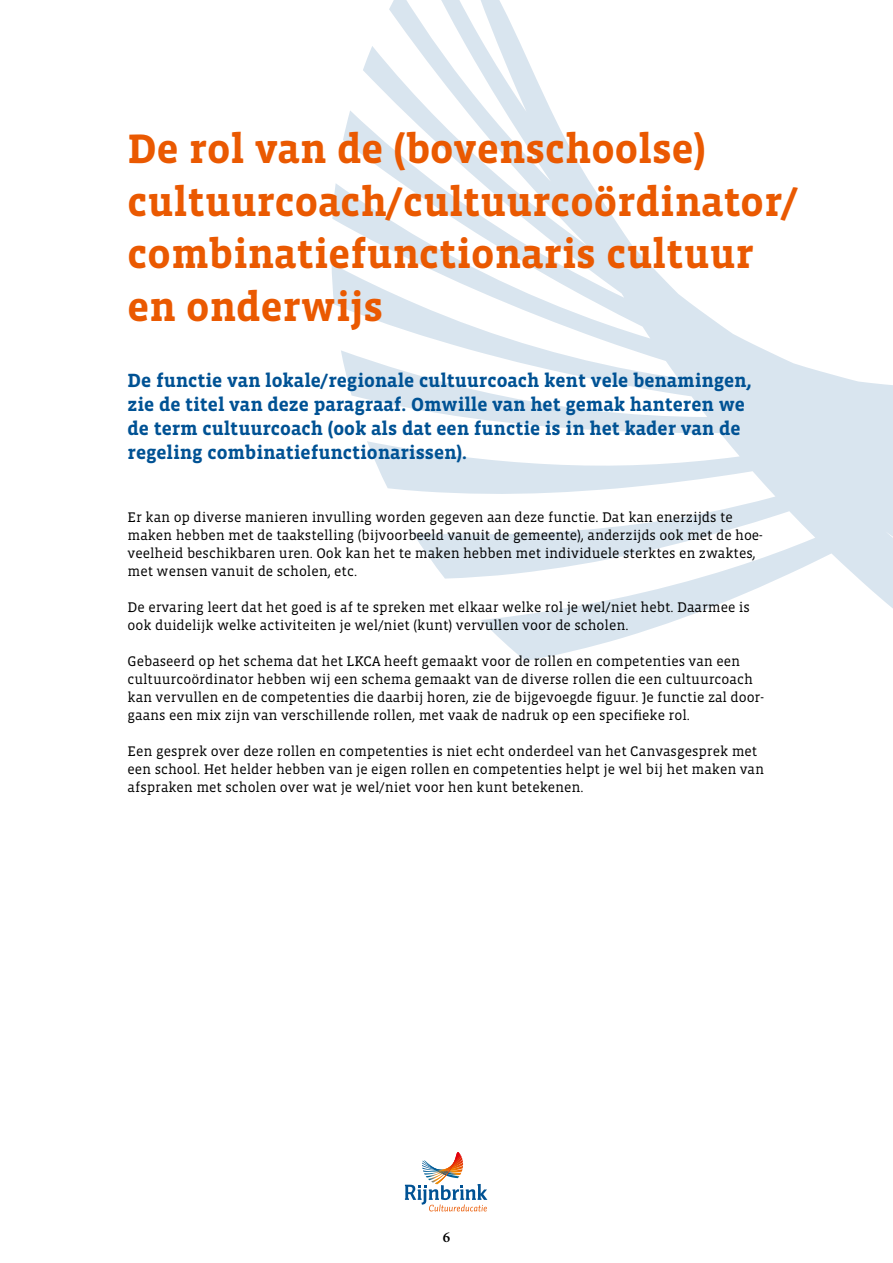
<style>
.page{position:relative;width:893px;height:1263px;background:#fff}
.page>*{position:absolute;margin:0;border:0;box-sizing:border-box;transform-origin:0 0}
.t1{font:700 42px/52.5px "Vista Slab OTCE";color:#ea5901}
.t2{font:700 19.5px/24px "Vista Slab OTCE";color:#005294}
.t3{font:600 15px "Minion Pro";color:#000}
.t4{font:14.25px/18px "Vista Slab OTCE";color:#000}
</style>
<div class="page">
<svg style="left:331px;top:0;width:562px;height:661px"></svg>
<svg style="left:405px;top:1152px;width:82px;height:59px"></svg>
<h1 class="t1" style="left:128px;top:123px;width:672px">De rol van de (bovenschoolse) cultuurcoach/cultuurcoördinator/ combinatiefunctionaris cultuur en onderwijs</h1>
<p class="t2" style="left:128px;top:368px;width:625px">De functie van lokale/regionale cultuurcoach kent vele benamingen, zie de titel van deze paragraaf. Omwille van het gemak hanteren we de term cultuurcoach (ook als dat een functie is in het kader van de regeling combinatiefunctionarissen).</p>
<p class="t4" style="left:128px;top:508px;width:637px">Er kan op diverse manieren invulling worden gegeven aan deze functie. Dat kan enerzijds te maken hebben met de taakstelling (bijvoorbeeld vanuit de gemeente), anderzijds ook met de hoe&shy;veelheid beschikbaren uren. Ook kan het te maken hebben met individuele sterktes en zwaktes, met wensen vanuit de scholen, etc.</p>
<p class="t4" style="left:128px;top:598px;width:624px">De ervaring leert dat het goed is af te spreken met elkaar welke rol je wel/niet hebt. Daarmee is ook duidelijk welke activiteiten je wel/niet (kunt) vervullen voor de scholen.</p>
<p class="t4" style="left:128px;top:652px;width:638px">Gebaseerd op het schema dat het LKCA heeft gemaakt voor de rollen en competenties van een cultuurcoördinator hebben wij een schema gemaakt van de diverse rollen die een cultuurcoach kan vervullen en de competenties die daarbij horen, zie de bijgevoegde figuur. Je functie zal door&shy;gaans een mix zijn van verschillende rollen, met vaak de nadruk op een specifieke rol.</p>
<p class="t4" style="left:128px;top:742px;width:638px">Een gesprek over deze rollen en competenties is niet echt onderdeel van het Canvasgesprek met een school. Het helder hebben van je eigen rollen en competenties helpt je wel bij het maken van afspraken met scholen over wat je wel/niet voor hen kunt betekenen.</p>
<p class="t3" style="left:443px;top:1227px;width:9px">6</p>
</div>
